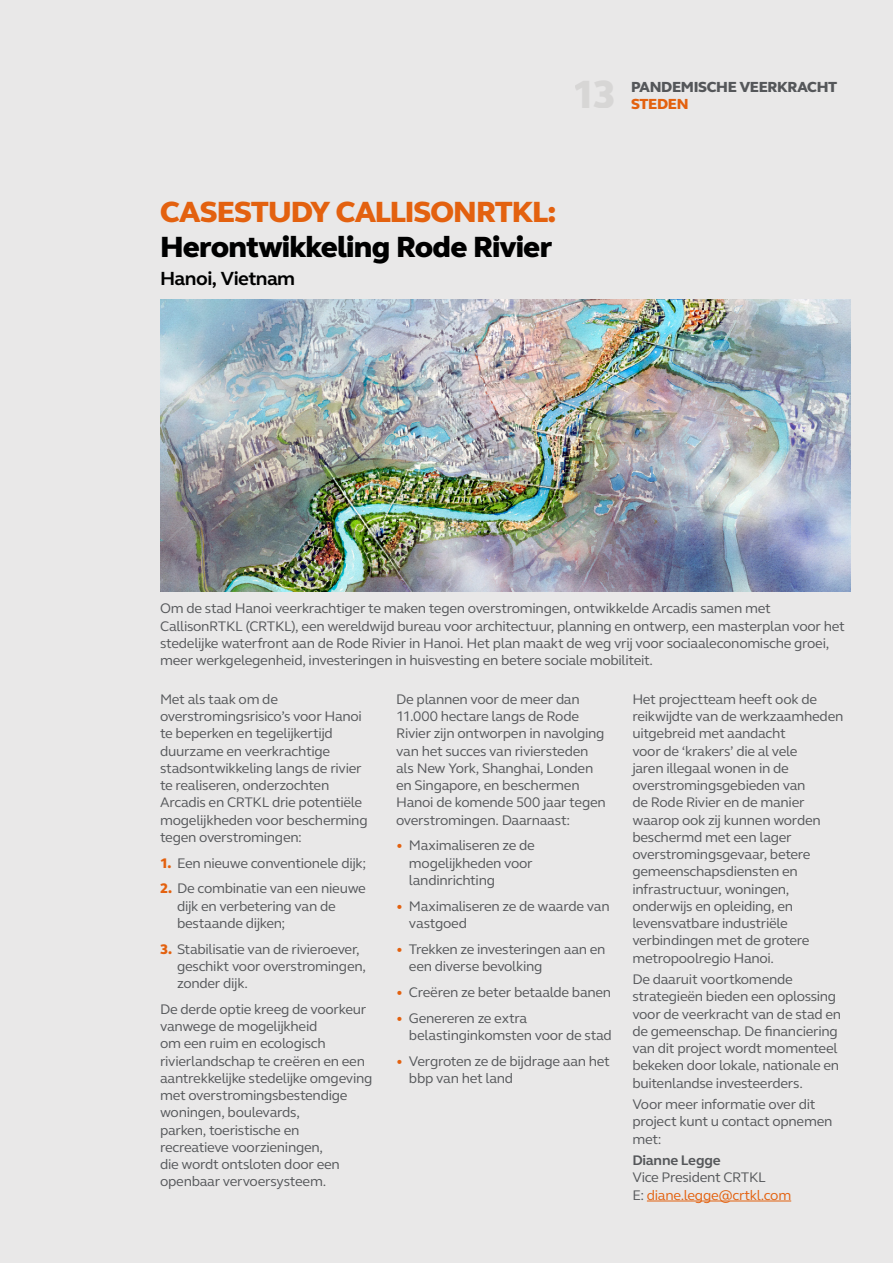
<style>
.page{position:relative;width:893px;height:1263px;background:#e9e8e8}
.page>*{position:absolute;margin:0;border:0;box-sizing:border-box;transform-origin:0 0}
.t1{font:800 30px "FS Elliot Pro";letter-spacing:-.025em;color:#000}
.t2{font:800 30px "FS Elliot Pro";letter-spacing:-.03em;color:#e3610f}
.t3{font:700 19.5px "FS Elliot Pro";letter-spacing:-.025em;color:#000}
.t4{font:800 15px "FS Elliot Pro";letter-spacing:-.02em;color:#55575a}
.t5{font:800 15px "FS Elliot Pro";letter-spacing:-.02em;color:#e3610f}
.t6{font:14.25px/17.2px "FS Elliot Pro";letter-spacing:-.02em;color:#55575a}
.t7{font:14.25px/17.2px "FS Elliot Pro";letter-spacing:-.025em;color:#e3610f}
.t8{font:700 14.25px "FS Elliot Pro";letter-spacing:-.015em;color:#55575a}
.s1{font-weight:800;color:#e3610f}
.s2{color:#55575a}
</style>
<div class="page">
<img style="left:160px;top:300px;width:690px;height:291px">
<hr style="left:647px;top:1200px;width:144px;height:1px;background:#e3610f">
<h1 class="t2" style="left:160px;top:192px;width:398px">CASESTUDY CALLISONRTKL:</h1>
<h1 class="t1" style="left:160px;top:227px;width:394px">Herontwikkeling Rode Rivier</h1>
<h2 class="t3" style="left:160px;top:266px;width:137px">Hanoi, Vietnam</h2>
<p class="t4" style="left:639px;top:76px;width:197px">OST-PANDEMIC RESILIENCE</p>
<p class="t5" style="left:630px;top:93px;width:46px">CITIES</p>
<p class="t4" style="left:631px;top:77px;width:208px">PANDEMISCHE VEERKRACHT</p>
<p class="t5" style="left:631px;top:93px;width:59px">STEDEN</p>
<p class="t6" style="left:160px;top:600px;width:686px">Om de stad Hanoi veerkrachtiger te maken tegen overstromingen, ontwikkelde Arcadis samen met CallisonRTKL (CRTKL), een wereldwijd bureau voor architectuur, planning en ontwerp, een masterplan voor het stedelijke waterfront aan de Rode Rivier in Hanoi. Het plan maakt de weg vrij voor sociaaleconomische groei, meer werkgelegenheid, investeringen in huisvesting en betere sociale mobiliteit.</p>
<p class="t6" style="left:160px;top:690px;width:209px">Met als taak om de overstromingsrisico’s voor Hanoi te beperken en tegelijkertijd duurzame en veerkrachtige stadsontwikkeling langs de rivier te realiseren, onderzochten<br>Arcadis en CRTKL drie potentiële mogelijkheden voor bescherming tegen overstromingen:</p>
<p class="t6" style="left:160px;top:854px;width:208px"><span class="s1">1.</span> Een nieuwe conventionele dijk;</p>
<p class="t6" style="left:177px;top:879px;width:190px;text-indent:-17px"><span class="s1">2.</span> De combinatie van een nieuwe dijk en verbetering van de bestaande dijken;</p>
<p class="t6" style="left:177px;top:940px;width:190px;text-indent:-17px"><span class="s1">3.</span> Stabilisatie van de rivieroever, geschikt voor overstromingen, zonder dijk.</p>
<p class="t6" style="left:160px;top:1000px;width:214px">De derde optie kreeg de voorkeur vanwege de mogelijkheid<br>om een ruim en ecologisch rivierlandschap te creëren en een aantrekkelijke stedelijke omgeving met overstromingsbestendige woningen, boulevards,<br>parken, toeristische en<br>recreatieve voorzieningen,<br>die wordt ontsloten door een openbaar vervoersysteem.</p>
<p class="t6" style="left:632px;top:690px;width:213px">Het projectteam heeft ook de reikwijdte van de werkzaamheden uitgebreid met aandacht<br>voor de ‘krakers’ die al vele<br>jaren illegaal wonen in de overstromingsgebieden van<br>de Rode Rivier en de manier waarop ook zij kunnen worden beschermd met een lager overstromingsgevaar, betere gemeenschapsdiensten en infrastructuur, woningen, onderwijs en opleiding, en levensvatbare industriële verbindingen met de grotere metropoolregio Hanoi.</p>
<p class="t6" style="left:632px;top:970px;width:210px">De daaruit voortkomende strategieën bieden een oplossing voor de veerkracht van de stad en de gemeenschap. De financiering van dit project wordt momenteel bekeken door lokale, nationale en buitenlandse investeerders.</p>
<p class="t6" style="left:632px;top:1095px;width:202px">Voor meer informatie over dit project kunt u contact opnemen met:</p>
<p class="t8" style="left:632px;top:1151px;width:90px">Dianne Legge</p>
<p class="t7" style="left:632px;top:1169px;width:160px"><span class="s2">Vice President CRTKL<br>E:</span> diane.legge@crtkl.com</p>
<p class="t6" style="left:396px;top:690px;width:211px">De plannen voor de meer dan<br>11.000 hectare langs de Rode<br>Rivier zijn ontworpen in navolging van het succes van riviersteden als New York, Shanghai, Londen en Singapore, en beschermen<br>Hanoi de komende 500 jaar tegen overstromingen. Daarnaast:</p>
<p class="t6" style="left:409px;top:837px;width:127px;text-indent:-13px"><span class="s1">•</span> Maximaliseren ze de mogelijkheden voor landinrichting</p>
<p class="t6" style="left:409px;top:897px;width:202px;text-indent:-13px"><span class="s1">•</span> Maximaliseren ze de waarde van vastgoed</p>
<p class="t6" style="left:409px;top:940px;width:198px;text-indent:-13px"><span class="s1">•</span> Trekken ze investeringen aan en een diverse bevolking</p>
<p class="t6" style="left:396px;top:983px;width:217px"><span class="s1">•</span> Creëren ze beter betaalde banen</p>
<p class="t6" style="left:409px;top:1009px;width:204px;text-indent:-13px"><span class="s1">•</span> Genereren ze extra belastinginkomsten voor de stad</p>
<p class="t6" style="left:409px;top:1052px;width:202px;text-indent:-13px"><span class="s1">•</span> Vergroten ze de bijdrage aan het bbp van het land</p>
</div>
